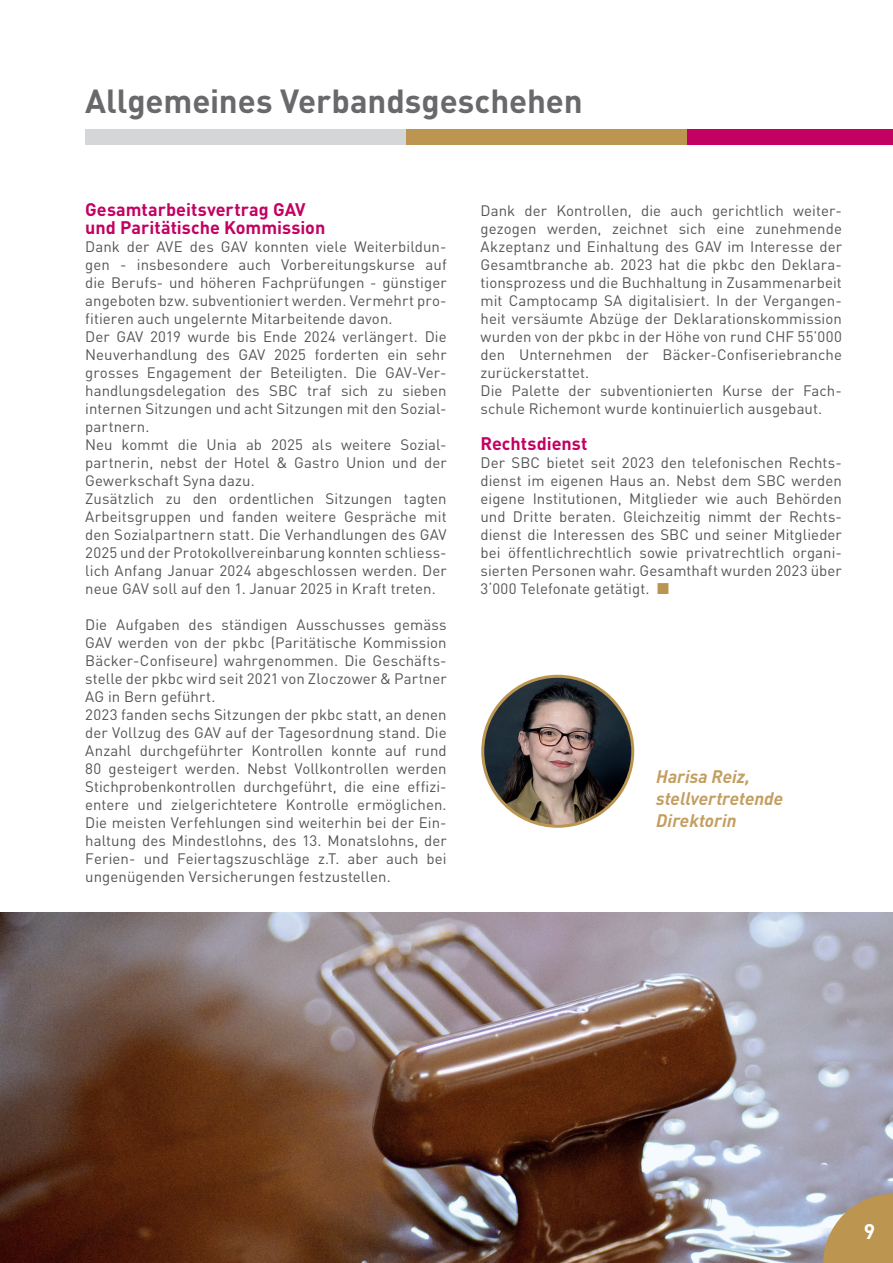
<style>
.page{position:relative;width:893px;height:1263px;background:#fff}
.page>*{position:absolute;margin:0;border:0;box-sizing:border-box;transform-origin:0 0}
.t1{font:700 33px "DINOT";letter-spacing:-.005em;color:#69696c}
.t2{font:700 21px "DINOT";color:#fff}
.t3{font:700 18px/18px "DINOT";color:#c30162}
.t4{font:italic 700 18px/21.6px "DINOT";color:#c49e60}
.t5{font:15px/18px "DINOT";letter-spacing:.005em;color:#545557}
.s1{color:#ba9552}
</style>
<div class="page">
<div style="left:85px;top:129px;width:331px;height:16px;background:#d5d6d8"></div>
<div style="left:687px;top:129px;width:206px;height:16px;background:#c30162"></div>
<div style="left:406px;top:129px;width:281px;height:16px;background:#bc9551"></div>
<img style="left:483px;top:676px;width:150px;height:150px;border-radius:75px">
<div style="left:481px;top:675px;width:153px;height:153px;border:3px solid #bc9551;border-radius:50%"></div>
<img style="left:0;top:912px;width:893px;height:351px">
<svg style="left:823px;top:1194px;width:70px;height:69px"></svg>
<h1 class="t1" style="left:85px;top:79px;width:499px">Allgemeines Verbandsgeschehen</h1>
<p class="t3" style="left:85px;top:200px;width:242px">Gesamtarbeitsvertrag GAV und Paritätische Kommission</p>
<p class="t5" style="left:85px;top:237px;width:363px">Dank der AVE des GAV konnten viele Weiterbildun&shy;gen - insbesondere auch Vorbereitungskurse auf die Berufs- und höheren Fachprüfungen - günstiger angeboten bzw. subventioniert werden. Vermehrt pro&shy;fitieren auch ungelernte Mitarbeitende davon.<br>Der GAV 2019 wurde bis Ende 2024 verlängert. Die Neuverhandlung des GAV 2025 forderten ein sehr grosses Engagement der Beteiligten. Die GAV-Ver&shy;handlungsdelegation des SBC traf sich zu sieben internen Sitzungen und acht Sitzungen mit den Sozial&shy;partnern.<br>Neu kommt die Unia ab 2025 als weitere Sozial&shy;partnerin, nebst der Hotel &amp; Gastro Union und der Gewerkschaft Syna dazu.<br>Zusätzlich zu den ordentlichen Sitzungen tagten Arbeitsgruppen und fanden weitere Gespräche mit den Sozialpartnern statt. Die Verhandlungen des GAV 2025 und der Protokollvereinbarung konnten schliess&shy;lich Anfang Januar 2024 abgeschlossen werden. Der neue GAV soll auf den 1. Januar 2025 in Kraft treten.</p>
<p class="t5" style="left:85px;top:615px;width:363px">Die Aufgaben des ständigen Ausschusses gemäss GAV werden von der pkbc (Paritätische Kommission Bäcker-Confiseure) wahrgenommen. Die Geschäfts&shy;stelle der pkbc wird seit 2021 von Zloczower &amp; Partner AG in Bern geführt.<br>2023 fanden sechs Sitzungen der pkbc statt, an denen der Vollzug des GAV auf der Tagesordnung stand. Die Anzahl durchgeführter Kontrollen konnte auf rund 80 gesteigert werden. Nebst Vollkontrollen werden Stichprobenkontrollen durchgeführt, die eine effizi&shy;entere und zielgerichtetere Kontrolle ermöglichen.<br>Die meisten Verfehlungen sind weiterhin bei der Ein&shy;haltung des Mindestlohns, des 13. Monatslohns, der Ferien- und Feiertagszuschläge z.T. aber auch bei ungenügenden Versicherungen festzustellen.</p>
<p class="t5" style="left:480px;top:201px;width:363px">Dank der Kontrollen, die auch gerichtlich weiter&shy;gezogen werden, zeichnet sich eine zunehmende Akzeptanz und Einhaltung des GAV im Interesse der Gesamtbranche ab. 2023 hat die pkbc den Deklara&shy;tionsprozess und die Buchhaltung in Zusammenarbeit mit Camptocamp SA digitalisiert. In der Vergangen&shy;heit versäumte Abzüge der Deklarationskommission wurden von der pkbc in der Höhe von rund CHF 55’000 den Unternehmen der Bäcker-Confiseriebranche zurückerstattet.<br>Die Palette der subventionierten Kurse der Fach&shy;schule Richemont wurde kontinuierlich ausgebaut.</p>
<p class="t3" style="left:480px;top:434px;width:108px">Rechtsdienst</p>
<p class="t5" style="left:480px;top:453px;width:363px;text-align:justify">Der SBC bietet seit 2023 den telefonischen Rechts&shy;dienst im eigenen Haus an. Nebst dem SBC werden eigene Institutionen, Mitglieder wie auch Behörden und Dritte beraten. Gleichzeitig nimmt der Rechts&shy;dienst die Interessen des SBC und seiner Mitglieder bei öffentlichrechtlich sowie privatrechtlich organi&shy;sierten Personen wahr. Gesamthaft wurden 2023 über 3‘000 Telefonate getätigt. <span class="s1">■</span></p>
<p class="t4" style="left:656px;top:766px;width:129px">Harisa Reiz, stellvertretende<br>Direktorin</p>
<h2 class="t2" style="left:864px;top:1217px;width:13px">9</h2>
</div>
